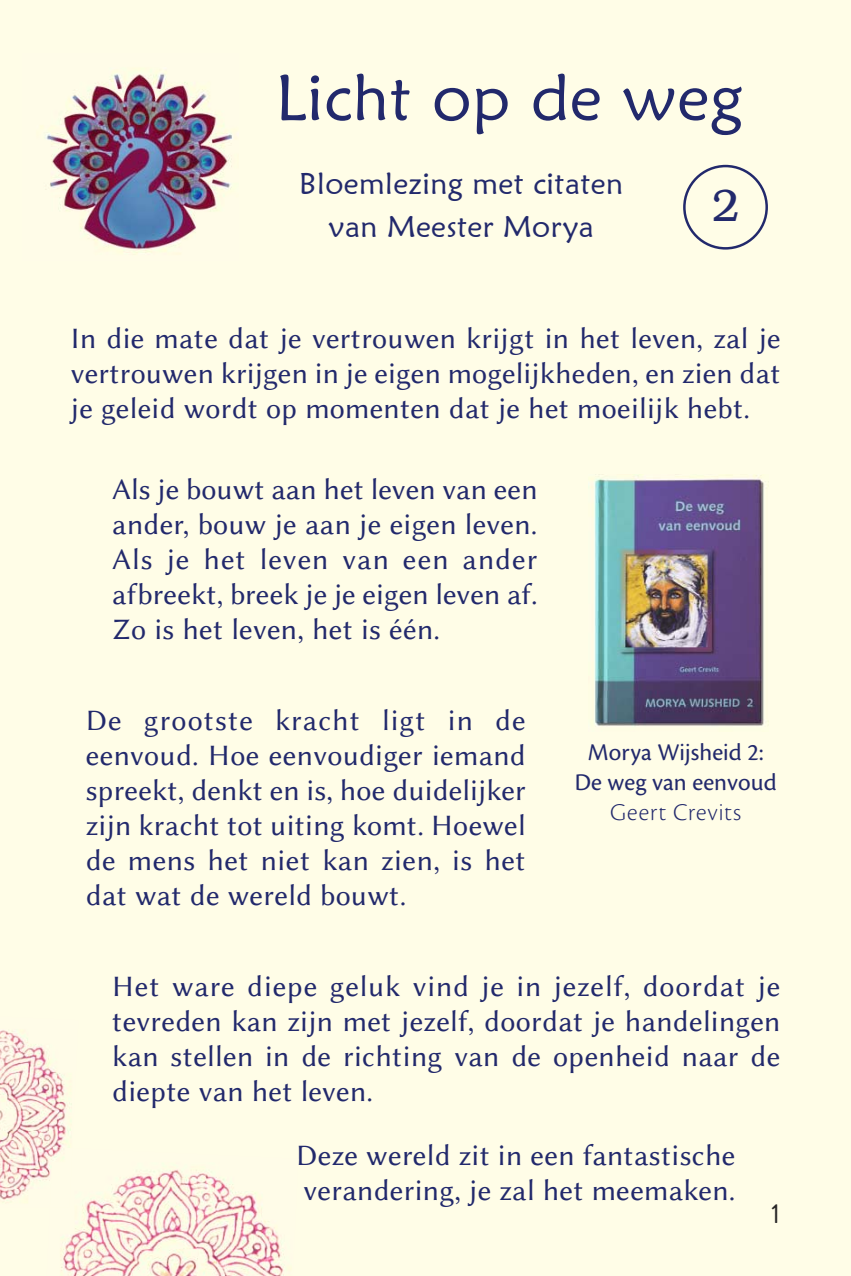
<style>
.page{position:relative;width:851px;height:1276px;background:#fff}
.page>*{position:absolute;margin:0;border:0;box-sizing:border-box;transform-origin:0 0}
.t1{font:65px "Maiandra GD";letter-spacing:.015em;color:#22296c}
.t2{font:45px "Angleterre";color:#22296c}
.t3{font:30px/35px "Linux Biolinum G";letter-spacing:.01em;color:#22296c;text-align:justify}
.t4{font:30px/43.5px "Maiandra GD";letter-spacing:.015em;color:#22296c;text-align:center}
.t5{font:27.5px "Brandon Grotesque";color:#272526}
.t6{font:25px/30px "Cronos Pro";letter-spacing:.005em;color:#22296c;text-align:center}
.t7{font:25px "Cronos Pro Lt Subh";letter-spacing:.04em;color:#22296c}
</style>
<div class="page">
<div style="left:0;top:0;width:850px;height:1276px;background:#fffde7"></div>
<img style="left:45px;top:74px;width:188px;height:179px">
<svg style="left:683px;top:165px;width:84px;height:85px"></svg>
<img style="left:588px;top:475px;width:176px;height:252px">
<img style="left:0;top:1030px;width:72px;height:171px">
<img style="left:46px;top:1148px;width:238px;height:128px">
<img style="left:50px;top:1147px;width:22px;height:60px">
<h1 class="t1" style="left:275px;top:58px;width:468px">Licht op de weg</h1>
<p class="t4" style="left:299px;top:161px;width:325px">Bloemlezing met citaten van Meester Morya</p>
<h2 class="t2" style="left:712px;top:178px;width:28px">2</h2>
<p class="t3" style="left:71px;top:321px;width:711px">In die mate dat je vertrouwen krijgt in het leven, zal je vertrouwen krijgen in je eigen mogelijkheden, en zien dat je geleid wordt op momenten dat je het moeilijk hebt.</p>
<p class="t3" style="left:112px;top:472px;width:427px">Als je bouwt aan het leven van een ander, bouw je aan je eigen leven.<br>Als je het leven van een ander afbreekt, breek je je eigen leven af.<br>Zo is het leven, het is één.</p>
<p class="t3" style="left:86px;top:703px;width:441px">De grootste kracht ligt in de eenvoud. Hoe eenvoudiger iemand spreekt, denkt en is, hoe duidelijker zijn kracht tot uiting komt. Hoewel de mens het niet kan zien, is het dat wat de wereld bouwt.</p>
<p class="t6" style="left:574px;top:739px;width:203px">Morya Wijsheid 2:<br>De weg van eenvoud</p>
<p class="t7" style="left:610px;top:797px;width:132px">Geert Crevits</p>
<p class="t3" style="left:112px;top:968px;width:669px">Het ware diepe geluk vind je in jezelf, doordat je tevreden kan zijn met jezelf, doordat je handelingen kan stellen in de richting van de openheid naar de diepte van het leven.</p>
<p class="t3" style="left:296px;top:1137px;width:440px">Deze wereld zit in een fantastische verandering, je zal het meemaken.</p>
<p class="t5" style="left:771px;top:1197px;width:10px">1</p>
</div>
